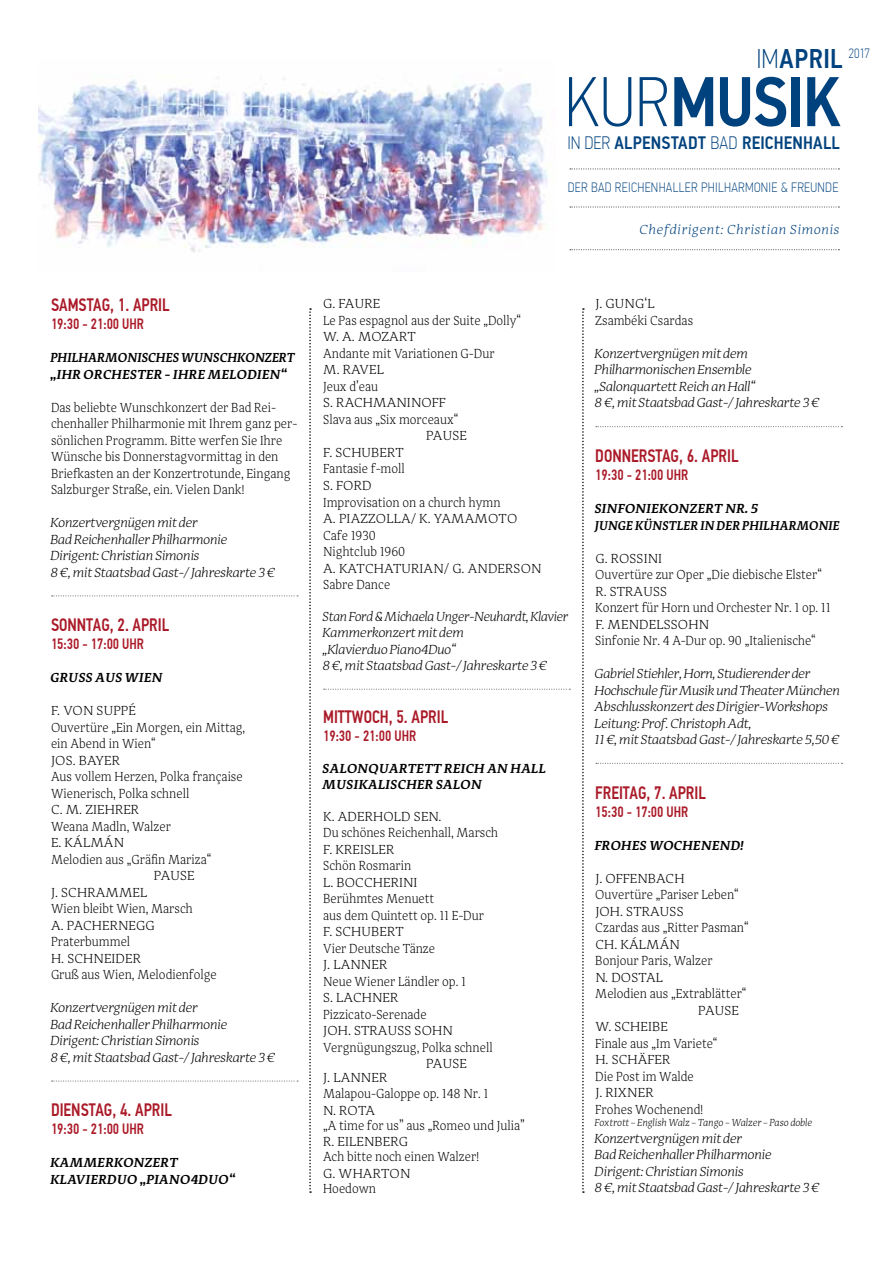
<style>
.page{position:relative;width:893px;height:1263px;background:#fff}
.page>*{position:absolute;margin:0;border:0;box-sizing:border-box;transform-origin:0 0}
.t1{font:500 70.35px "PF Din Text Cond Pro";color:#00427e}
.t2{font:500 27px "PF Din Text Cond Pro";color:#00427e}
.t3{font:500 18px "PF Din Text Cond Pro";color:#aa1a28;scale:.9 1}
.t4{font:500 18px "PF Din Text Cond Pro";letter-spacing:.01em;color:#00427e}
.t5{font:500 15px "PF Din Text Cond Pro";color:#aa1a28;scale:.9 1}
.t6{font:300 13.5px/16.5px "Adagio Serif";color:#000;scale:.9 1}
.t7{font:300 13.5px/16.5px "Adagio Serif";color:#000}
.t8{font:italic 300 13.5px/16.5px "Adagio Serif";letter-spacing:-.025em;color:#000}
.t9{font:italic 600 13.5px/16.5px "Adagio Serif";letter-spacing:.01em;color:#000}
.t10{font:italic 300 13.5px/16.5px "Adagio Serif";letter-spacing:-.025em;color:#000;scale:.96 1}
.t11{font:italic 600 13.5px/16.5px "Adagio Serif";letter-spacing:-.01em;color:#000;scale:.93 1}
.t12{font:100 13.5px "PF Din Text Cond Pro";letter-spacing:.02em;color:#00427e}
.t13{font:italic 300 13.5px "Adagio Serif";letter-spacing:.04em;color:#00427e}
.t14{font:italic 600 13.2px "Adagio Serif";color:#000;scale:.93 1}
.t15{font:italic 300 10.5px "Adagio Serif";color:#000;scale:.9 1}
.s1{font-weight:100}
</style>
<div class="page">
<img style="left:38px;top:77px;width:510px;height:175px">
<svg style="left:570px;top:168px;width:269px;height:1px"></svg>
<svg style="left:570px;top:206px;width:269px;height:2px"></svg>
<svg style="left:570px;top:249px;width:269px;height:1px"></svg>
<svg style="left:52px;top:595px;width:246px;height:1px"></svg>
<svg style="left:52px;top:1080px;width:246px;height:1px"></svg>
<svg style="left:324px;top:689px;width:246px;height:1px"></svg>
<svg style="left:596px;top:426px;width:246px;height:1px"></svg>
<svg style="left:596px;top:763px;width:246px;height:1px"></svg>
<svg style="left:309px;top:308px;width:2px;height:885px"></svg>
<svg style="left:582px;top:308px;width:2px;height:885px"></svg>
<h3 class="t3" style="left:51px;top:294px;width:126px">SAMSTAG, 1. APRIL</h3>
<p class="t5" style="left:51px;top:315px;width:105px">19:30 - 21:00 UHR</p>
<p class="t11" style="left:51px;top:350px;width:265px">PHILHARMONISCHES WUNSCHKONZERT „IHR ORCHESTER - IHRE MELODIEN“</p>
<p class="t6" style="left:51px;top:399px;width:275px">Das beliebte Wunschkonzert der Bad Rei&shy;chenhaller Philharmonie mit Ihrem ganz per&shy;sönlichen Programm. Bitte werfen Sie Ihre Wünsche bis Donnerstagvormittag in den Briefkasten an der Konzertrotunde, Eingang Salzburger Straße, ein. Vielen Dank!</p>
<p class="t8" style="left:51px;top:514px;width:227px">Konzertvergnügen mit der<br>Bad Reichenhaller Philharmonie<br>Dirigent: Christian Simonis<br>8 €, mit Staatsbad Gast-/ Jahreskarte 3 €</p>
<h3 class="t3" style="left:51px;top:614px;width:29px">SONNTA</h3>
<h3 class="t3" style="left:101px;top:614px;width:70px">G, 2. APRIL</h3>
<p class="t5" style="left:51px;top:635px;width:105px">15:30 - 17:00 UHR</p>
<p class="t9" style="left:51px;top:670px;width:114px">GRUSS AUS WIEN</p>
<p class="t7" style="left:51px;top:703px;width:86px">F. Von SUPPÉ</p>
<p class="t6" style="left:51px;top:719px;width:217px">Ouvertüre „Ein Morgen, ein Mittag,</p>
<p class="t6" style="left:51px;top:736px;width:118px">ein Abend in Wien“</p>
<p class="t7" style="left:51px;top:752px;width:70px">JOS. BAYER</p>
<p class="t6" style="left:51px;top:769px;width:214px">Aus vollem Herzen, Polka française</p>
<p class="t6" style="left:51px;top:785px;width:155px">Wienerisch, Polka schnell</p>
<p class="t7" style="left:51px;top:802px;width:90px">C. M. ZIEHRER</p>
<p class="t6" style="left:51px;top:818px;width:135px">Weana Madln, Walzer</p>
<p class="t7" style="left:51px;top:835px;width:73px">E. KÁLMÁN</p>
<p class="t6" style="left:51px;top:851px;width:180px">Melodien aus „Gräfin Mariza“</p>
<p class="t7" style="left:154px;top:868px;width:42px">PAUSE</p>
<p class="t7" style="left:51px;top:884px;width:98px">J. SCHRAMMEL</p>
<p class="t6" style="left:51px;top:901px;width:159px">Wien bleibt Wien, Marsch</p>
<p class="t7" style="left:51px;top:917px;width:105px">A. PACHERNEGG</p>
<p class="t6" style="left:51px;top:934px;width:90px">Praterbummel</p>
<p class="t7" style="left:51px;top:950px;width:92px">H. SCHNEIDER</p>
<p class="t6" style="left:51px;top:967px;width:186px">Gruß aus Wien, Melodienfolge</p>
<p class="t8" style="left:51px;top:1000px;width:227px">Konzertvergnügen mit der<br>Bad Reichenhaller Philharmonie<br>Dirigent: Christian Simonis<br>8 €, mit Staatsbad Gast-/ Jahreskarte 3 €</p>
<h3 class="t3" style="left:51px;top:1099px;width:10px">DIENSTA</h3>
<h3 class="t3" style="left:104px;top:1099px;width:70px">G, 4. APRIL</h3>
<p class="t5" style="left:51px;top:1120px;width:105px">19:30 - 21:00 UHR</p>
<p class="t9" style="left:51px;top:1155px;width:186px">KAMMERKONZERT<br>KLAVIERDUO „PIANO4DUO“</p>
<p class="t12" style="left:848px;top:45px;width:23px">2017</p>
<h2 class="t2" style="left:756px;top:43px;width:88px"><span class="s1">IM</span>APRIL</h2>
<h1 class="t1" style="left:564px;top:60px;width:278px"><span class="s1">KUR</span>MUSIK</h1>
<h3 class="t4" style="left:567px;top:132px;width:274px"><span class="s1">IN DER</span> ALPENSTADT <span class="s1">BAD</span> REICHENHALL</h3>
<p class="t12" style="left:568px;top:179px;width:272px">DER BAD REICHENHALLER PHILHARMONIE &amp; FREUNDE</p>
<p class="t7" style="left:323px;top:296px;width:200px">G. Faure<br>Le Pas espagnol aus der Suite „Dolly“<br>W. A. Mozar</p>
<p class="t7" style="left:323px;top:329px;width:173px;text-indent:84px">t<br>Andante mit Variationen G-Dur<br>M. Ravel<br>Jeux d’eau<br>S. Rachma</p>
<p class="t7" style="left:396px;top:395px;width:44px">ninoff</p>
<p class="t6" style="left:323px;top:411px;width:152px">Slava aus „Six morceaux“</p>
<p class="t7" style="left:426px;top:428px;width:42px">PAUSE</p>
<p class="t7" style="left:323px;top:444px;width:29px">F. Schuber</p>
<p class="t7" style="left:323px;top:444px;width:179px;text-indent:72px">t<br>Fantasie f-moll<br>S. Ford<br>Improvisation on a church hymn<br>A. Piazz</p>
<p class="t7" style="left:376px;top:510px;width:78px">olla/ K. Yamam</p>
<p class="t7" style="left:488px;top:510px;width:31px">oto</p>
<p class="t6" style="left:323px;top:527px;width:93px">Cafe 1930<br>Nightclub 1960<br>A. Katcha</p>
<p class="t7" style="left:393px;top:560px;width:18px">turia</p>
<p class="t7" style="left:433px;top:560px;width:64px">n/ G. Anders</p>
<p class="t7" style="left:521px;top:560px;width:22px">on</p>
<p class="t6" style="left:323px;top:576px;width:76px">Sabre Dance</p>
<p class="t10" style="left:323px;top:608px;width:258px">Stan Ford &amp; Michaela Unger-Neuhardt, Klavier Kammerkonzert mit dem<br>„Klavierduo Piano4Duo“<br>8 €, mit Staatsbad Gast-/ Jahreskarte 3 €</p>
<h3 class="t3" style="left:323px;top:706px;width:133px">MITTWOCH, 5. APRIL</h3>
<p class="t5" style="left:323px;top:727px;width:105px">19:30 - 21:00 UHR</p>
<p class="t9" style="left:323px;top:760px;width:225px">SALONQUARTETT REICH AN HALL<br>MUSIKALISCHER SALON</p>
<p class="t7" style="left:323px;top:808px;width:120px">K. ADERHOLD SEN.</p>
<p class="t6" style="left:323px;top:824px;width:196px">Du schönes Reichenhall, Marsch</p>
<p class="t7" style="left:323px;top:841px;width:73px">F. KREISLER</p>
<p class="t6" style="left:323px;top:857px;width:99px">Schön Rosmarin</p>
<p class="t7" style="left:323px;top:874px;width:96px">L. BOCCHERINI</p>
<p class="t6" style="left:323px;top:890px;width:125px">Berühmtes Menuett</p>
<p class="t6" style="left:323px;top:907px;width:180px">aus dem Quintett op. 11 E-Dur</p>
<p class="t7" style="left:323px;top:923px;width:81px">F. SCHUBERT</p>
<p class="t6" style="left:323px;top:940px;width:126px">Vier Deutsche Tänze</p>
<p class="t7" style="left:323px;top:956px;width:66px">J. LANNER</p>
<p class="t6" style="left:323px;top:973px;width:160px">Neue Wiener Ländler op. 1</p>
<p class="t7" style="left:323px;top:989px;width:77px">S. LACHNER</p>
<p class="t6" style="left:323px;top:1006px;width:116px">Pizzicato-Serenade</p>
<p class="t7" style="left:323px;top:1022px;width:130px">JOH. STRAUSS SOHN</p>
<p class="t6" style="left:323px;top:1039px;width:190px">Vergnügungszug, Polka schnell</p>
<p class="t7" style="left:426px;top:1055px;width:42px">PAUSE</p>
<p class="t7" style="left:323px;top:1069px;width:167px">J. LANNER<br>Malapou-Galoppe op. 148 Nr. 1<br>N. ROTA</p>
<p class="t6" style="left:323px;top:1117px;width:225px">„A time for us” aus „Romeo und Julia”<br>R. EILENBERG</p>
<p class="t6" style="left:323px;top:1148px;width:175px">Ach bitte noch einen Walzer!<br>G. WHARTON</p>
<p class="t6" style="left:323px;top:1180px;width:60px">Hoedown</p>
<p class="t13" style="left:640px;top:221px;width:202px">Chefdirigent: Christian Simonis</p>
<p class="t7" style="left:595px;top:296px;width:99px">J. GUNG‘L<br>Zsambéki Csardas</p>
<p class="t8" style="left:595px;top:345px;width:227px">Konzertvergnügen mit dem<br>Philharmonischen Ensemble „Salonquartett Reich an Hall“<br>8 €, mit Staatsbad Gast-/ Jahreskarte 3 €</p>
<h3 class="t3" style="left:595px;top:445px;width:153px">DONNERSTAG, 6. APRIL</h3>
<p class="t5" style="left:595px;top:466px;width:105px">19:30 - 21:00 UHR</p>
<p class="t9" style="left:595px;top:501px;width:165px">SINFONIEKONZERT NR. 5</p>
<p class="t14" style="left:595px;top:517px;width:15px">JUNGE</p>
<p class="t14" style="left:636px;top:517px;width:28px">KÜNSTLER</p>
<p class="t14" style="left:701px;top:517px;width:27px">IN DER</p>
<p class="t14" style="left:743px;top:517px;width:18px">PHILHARMONIE</p>
<p class="t7" style="left:595px;top:550px;width:237px">G. ROSSINI<br>Ouvertüre zur Oper „Die diebische Elster“<br>R. STRAUSS<br>Konzert für Horn und Orchester Nr. 1 op. 11<br>F. MENDELSSOHN<br>Sinfonie Nr. 4 A-Dur op. 90 „Italienische“</p>
<p class="t8" style="left:595px;top:665px;width:247px">Gabriel Stiehler, Horn, Studierender der Hochschule für Musik und Theater München Abschlusskonzert des Dirigier-Workshops Leitung: Prof. Christoph Adt,<br>11 €, mit Staatsbad Gast-/ Jahreskarte 5,50 €</p>
<h3 class="t3" style="left:595px;top:782px;width:117px">FREITAG, 7. APRIL</h3>
<p class="t5" style="left:595px;top:802px;width:105px">15:30 - 17:00 UHR</p>
<p class="t9" style="left:595px;top:837px;width:151px">FROHES WOCHENEND!</p>
<p class="t7" style="left:595px;top:870px;width:91px">J. OFFENBACH</p>
<p class="t6" style="left:595px;top:886px;width:161px">Ouvertüre „Pariser Leben“</p>
<p class="t7" style="left:595px;top:903px;width:90px">JOH. STRAUSS</p>
<p class="t6" style="left:595px;top:919px;width:172px">Czardas aus „Ritter Pasman“</p>
<p class="t7" style="left:595px;top:936px;width:85px">CH. KÁLMÁN</p>
<p class="t6" style="left:595px;top:952px;width:132px">Bonjour Paris, Walzer</p>
<p class="t7" style="left:595px;top:969px;width:69px">N. DOSTAL</p>
<p class="t6" style="left:595px;top:985px;width:170px">Melodien aus „Extrablätter“</p>
<p class="t7" style="left:698px;top:1002px;width:42px">PAUSE</p>
<p class="t7" style="left:595px;top:1018px;width:74px">W. SCHEIBE</p>
<p class="t6" style="left:595px;top:1035px;width:137px">Finale aus „Im Variete“</p>
<p class="t7" style="left:595px;top:1051px;width:76px">H. SCHÄFER</p>
<p class="t6" style="left:595px;top:1068px;width:111px">Die Post im Walde</p>
<p class="t7" style="left:595px;top:1084px;width:60px">J. RIXNER</p>
<p class="t6" style="left:595px;top:1101px;width:121px">Frohes Wochenend!</p>
<p class="t15" style="left:595px;top:1116px;width:243px">Foxtrott – English Walz – Tango – Walzer – Paso doble</p>
<p class="t8" style="left:595px;top:1130px;width:227px">Konzertvergnügen mit der<br>Bad Reichenhaller Philharmonie<br>Dirigent: Christian Simonis<br>8 €, mit Staatsbad Gast-/ Jahreskarte 3 €</p>
</div>
